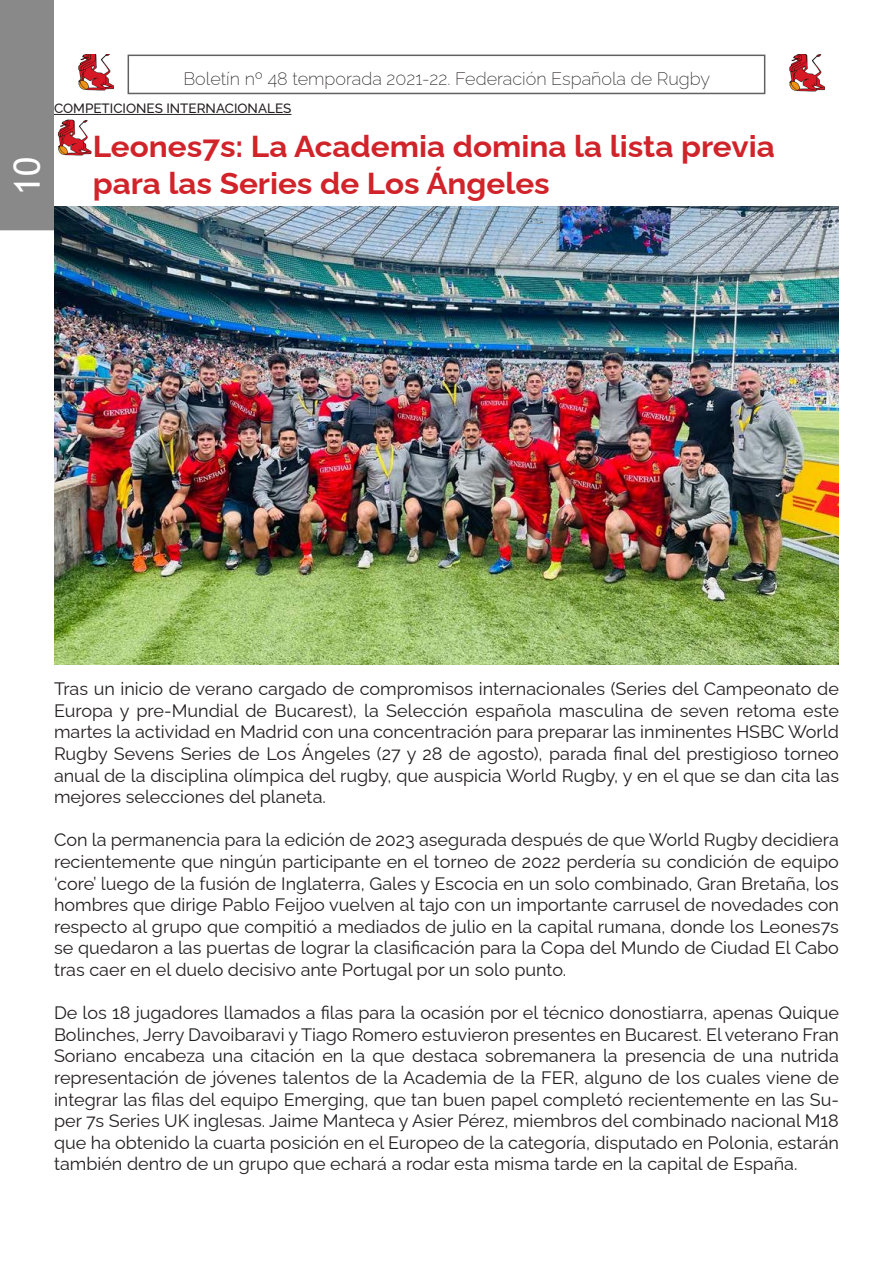
<style>
.page{position:relative;width:893px;height:1263px;background:#fff}
.page>*{position:absolute;margin:0;border:0;box-sizing:border-box;transform-origin:0 0}
.t1{font:36px "Trebuchet MS";color:#fff}
.t2{font:700 30.3px/37.8px "Raleway";color:#d1232a;scale:1.04 1}
.Estilo_de_párrafo_1{font:18px/21.6px "Raleway";color:#231f20;text-align:justify}
.t3{font:200 18px "Raleway";color:#231f20}
.t4{font:500 13.5px "Raleway";color:#231f20}
</style>
<div class="page">
<img style="left:789px;top:55px;width:35px;height:36px">
<img style="left:78px;top:54px;width:35px;height:37px">
<div style="left:0;top:0;width:54px;height:230px;background:#89898a"></div>
<img style="left:54px;top:207px;width:785px;height:457px">
<img style="left:57px;top:119px;width:34px;height:37px">
<hr style="left:54px;top:114px;width:237px;height:1px;background:#231f20">
<h1 class="t1" style="left:4px;top:195px;width:39px;rotate:-90deg">10</h1>
<p class="t3" style="left:183px;top:64px;width:528px">Boletín nº 48 temporada 2021-22. Federación Española de Rugby</p>
<p class="t4" style="left:54px;top:98px;width:239px">COMPETICIONES INTERNACIONALES</p>
<p class="t2" style="left:93px;top:124px;width:657px">Leones7s: La Academia domina la lista previa para las Series de Los Ángeles</p>
<p class="Estilo_de_párrafo_1" style="left:54px;top:676px;width:786px">Tras un inicio de verano cargado de compromisos internacionales (Series del Campeonato de Europa y pre-Mundial de Bucarest), la Selección española masculina de seven retoma este martes la actividad en Madrid con una concentración para preparar las inminentes HSBC World Rugby Sevens Series de Los Ángeles (27 y 28 de agosto), parada final del prestigioso torneo anual de la disciplina olímpica del rugby, que auspicia World Rugby, y en el que se dan cita las mejores selecciones del planeta.</p>
<p class="Estilo_de_párrafo_1" style="left:54px;top:827px;width:786px">Con la permanencia para la edición de 2023 asegurada después de que World Rugby decidiera recientemente que ningún participante en el torneo de 2022 perdería su condición de equipo ‘core’ luego de la fusión de Inglaterra, Gales y Escocia en un solo combinado, Gran Bretaña, los hombres que dirige Pablo Feijoo vuelven al tajo con un importante carrusel de novedades con respecto al grupo que compitió a mediados de julio en la capital rumana, donde los Leones7s se quedaron a las puertas de lograr la clasificación para la Copa del Mundo de Ciudad El Cabo tras caer en el duelo decisivo ante Portugal por un solo punto.</p>
<p class="Estilo_de_párrafo_1" style="left:54px;top:1000px;width:786px">De los 18 jugadores llamados a filas para la ocasión por el técnico donostiarra, apenas Quique Bolinches, Jerry Davoibaravi y Tiago Romero estuvieron presentes en Bucarest. El veterano Fran Soriano encabeza una citación en la que destaca sobremanera la presencia de una nutrida representación de jóvenes talentos de la Academia de la FER, alguno de los cuales viene de integrar las filas del equipo Emerging, que tan buen papel completó recientemente en las Su&shy;per 7s Series UK inglesas. Jaime Manteca y Asier Pérez, miembros del combinado nacional M18 que ha obtenido la cuarta posición en el Europeo de la categoría, disputado en Polonia, estarán también dentro de un grupo que echará a rodar esta misma tarde en la capital de España.</p>
</div>
